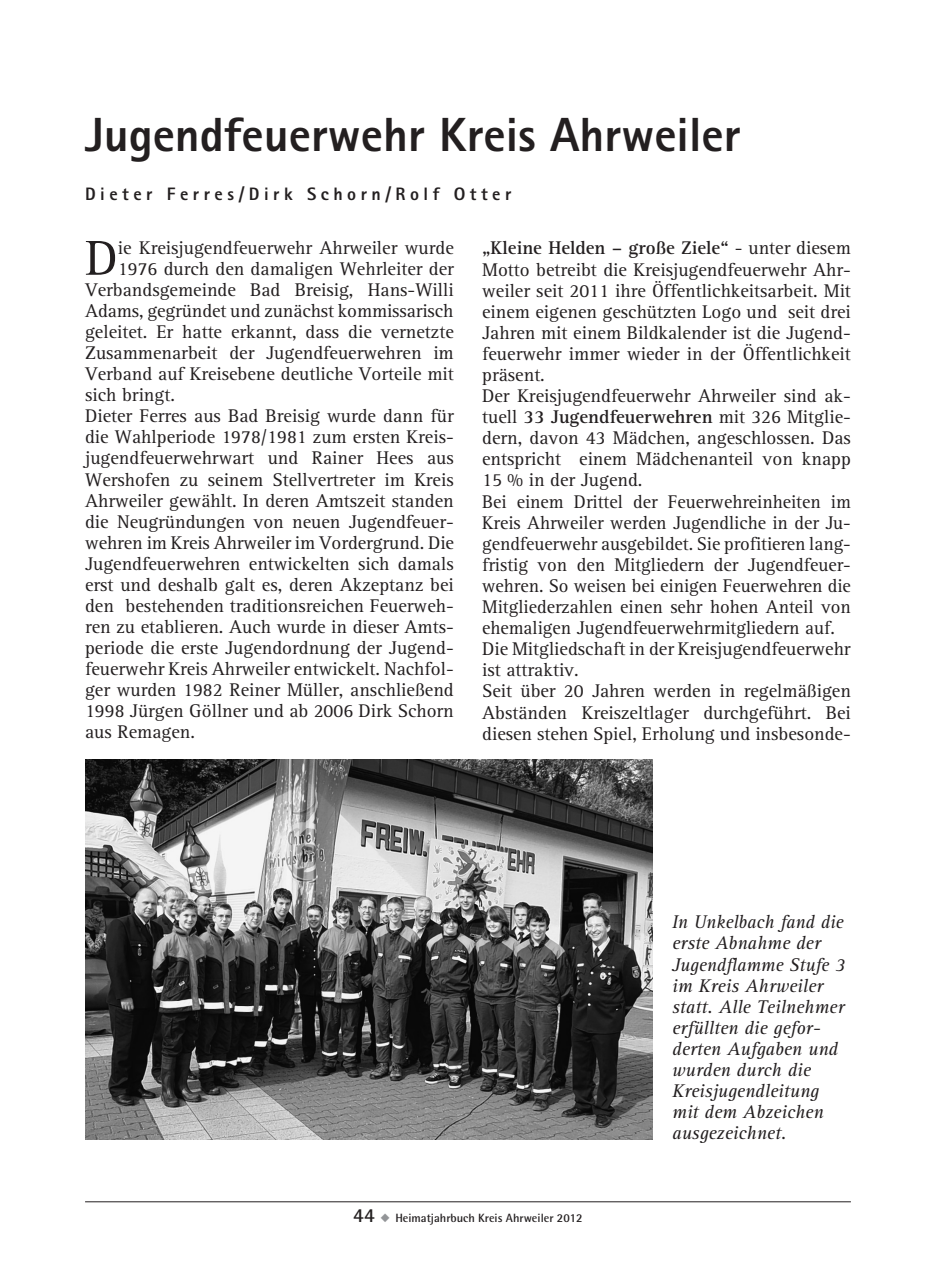
<style>
.page{position:relative;width:936px;height:1276px;background:#fff}
.page>*{position:absolute;margin:0;border:0;box-sizing:border-box;transform-origin:0 0}
.t1{font:50.6px "AT Rotis Serif";color:#231f20}
.t2{font:800 48px "Rotis Sans Serif";color:#231f20}
.t3{font:19px/21px "AT Rotis Serif";color:#231f20}
.t4{font:italic 19px/21px "AT Rotis Serif";color:#231f20;scale:.95 1}
.t5{font:800 18px "Rotis Sans Serif";letter-spacing:.25em;color:#231f20}
.t6{font:700 12px "Rotis Semi Sans";color:#231f20}
.s1{font-weight:700}
.s2{font-family:"Rotis Sans Serif";font-size:20px}
.s3{color:#939598}
</style>
<div class="page">
<hr style="left:85px;top:1201px;width:765px;height:1px;background:#231f20">
<img style="left:85px;top:759px;width:567px;height:380px">
<h2 class="t2" style="left:85px;top:104px;width:657px">Jugendfeuerwehr Kreis Ahrweiler</h2>
<p class="t5" style="left:85px;top:183px;width:428px">Dieter Ferres/Dirk Schorn/Rolf Otter</p>
<h1 class="t1" style="left:85px;top:229px;width:34px">D</h1>
<p class="t3" style="left:118px;top:237px;width:337px">ie Kreisjugendfeuerwehr Ahrweiler wurde</p>
<p class="t3" style="left:482px;top:238px;width:370px"><span class="s1">„Kleine Helden – große Ziele“</span> - unter diesem Motto betreibt die Kreisjugendfeuerwehr Ahr&shy;weiler seit 2011 ihre Öffentlichkeitsarbeit. Mit einem eigenen geschützten Logo und seit drei Jahren mit einem Bildkalender ist die Jugend&shy;feuerwehr immer wieder in der Öffentlichkeit präsent.<br>Der Kreisjugendfeuerwehr Ahrweiler sind ak&shy;tuell <span class="s1">33 Jugendfeuerwehren</span> mit 326 Mitglie&shy;dern, davon 43 Mädchen, angeschlossen. Das entspricht einem Mädchenanteil von knapp 15 % in der Jugend.<br>Bei einem Drittel der Feuerwehreinheiten im Kreis Ahrweiler werden Jugendliche in der Ju&shy;gendfeuerwehr ausgebildet. Sie profitieren lang&shy;fristig von den Mitgliedern der Jugendfeuer&shy;wehren. So weisen bei einigen Feuerwehren die Mitgliederzahlen einen sehr hohen Anteil von ehemaligen Jugendfeuerwehrmitgliedern auf.<br>Die Mitgliedschaft in der Kreisjugendfeuerwehr ist attraktiv.<br>Seit über 20 Jahren werden in regelmäßigen Abständen Kreiszeltlager durchgeführt. Bei diesen stehen Spiel, Erholung und insbesonde-</p>
<p class="t3" style="left:118px;top:258px;width:337px">1976 durch den damaligen Wehrleiter der</p>
<p class="t3" style="left:85px;top:279px;width:370px">Verbandsgemeinde Bad Breisig, Hans-Willi</p>
<p class="t3" style="left:85px;top:301px;width:370px">Adams, gegründet und zunächst kommissarisch</p>
<p class="t3" style="left:85px;top:322px;width:370px">geleitet. Er hatte erkannt, dass die vernetzte</p>
<p class="t3" style="left:85px;top:343px;width:370px">Zusammenarbeit der Jugendfeuerwehren im</p>
<p class="t3" style="left:85px;top:364px;width:370px">Verband auf Kreisebene deutliche Vorteile mit</p>
<p class="t3" style="left:85px;top:385px;width:91px">sich bringt.</p>
<p class="t3" style="left:85px;top:406px;width:370px">Dieter Ferres aus Bad Breisig wurde dann für</p>
<p class="t3" style="left:85px;top:427px;width:370px">die Wahlperiode 1978/1981 zum ersten Kreis-</p>
<p class="t3" style="left:85px;top:448px;width:370px">jugendfeuerwehrwart und Rainer Hees aus</p>
<p class="t3" style="left:85px;top:469px;width:370px">Wershofen zu seinem Stellvertreter im Kreis</p>
<p class="t3" style="left:85px;top:490px;width:370px">Ahrweiler gewählt. In deren Amtszeit standen</p>
<p class="t3" style="left:85px;top:511px;width:370px">die Neugründungen von neuen Jugendfeuer-</p>
<p class="t3" style="left:85px;top:532px;width:370px">wehren im Kreis Ahrweiler im Vordergrund. Die</p>
<p class="t3" style="left:85px;top:553px;width:370px">Jugendfeuerwehren entwickelten sich damals</p>
<p class="t3" style="left:85px;top:574px;width:370px">erst und deshalb galt es, deren Akzeptanz bei</p>
<p class="t3" style="left:85px;top:596px;width:370px">den bestehenden traditionsreichen Feuerweh-</p>
<p class="t3" style="left:85px;top:617px;width:370px">ren zu etablieren. Auch wurde in dieser Amts-</p>
<p class="t3" style="left:85px;top:638px;width:370px">periode die erste Jugendordnung der Jugend-</p>
<p class="t3" style="left:85px;top:659px;width:370px">feuerwehr Kreis Ahrweiler entwickelt. Nachfol-</p>
<p class="t3" style="left:85px;top:680px;width:370px">ger wurden 1982 Reiner Müller, anschließend</p>
<p class="t3" style="left:85px;top:701px;width:370px">1998 Jürgen Göllner und ab 2006 Dirk Schorn</p>
<p class="t3" style="left:85px;top:722px;width:111px">aus Remagen.</p>
<p class="t6" style="left:353px;top:1210px;width:231px"><span class="s2">44</span> <span class="s3">◆</span> Heimatjahrbuch Kreis Ahrweiler 2012</p>
<p class="t4" style="left:672px;top:912px;width:184px">In Unkelbach fand die erste Abnahme der<br>Jugendflamme Stufe 3 im Kreis Ahrweiler statt. Alle Teilnehmer erfüllten die gefor&shy;derten Aufgaben und wurden durch die<br>Kreisjugendleitung mit dem Abzeichen ausgezeichnet.</p>
</div>
